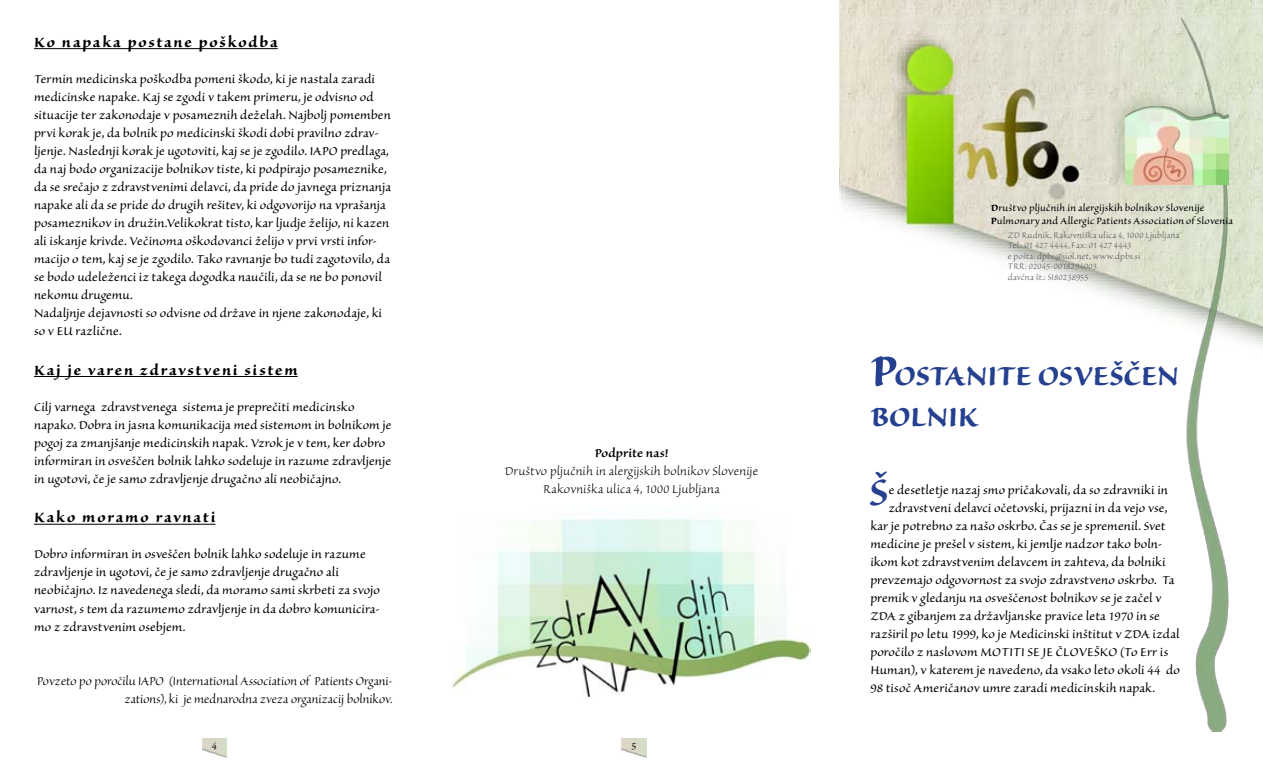
<style>
.page{position:relative;width:1263px;height:766px;background:#fff}
.page>*{position:absolute;margin:0;border:0;box-sizing:border-box;transform-origin:0 0}
.t1{font:600 48.6px "Sanvito Pro";color:#25408f}
.t2{font:700 34.5px/41.4px "Sanvito Pro";letter-spacing:-.005em;color:#25408f}
.t3{font:700 18px "Sanvito Pro";letter-spacing:.1em;color:#000}
.t4{font:15px/18px "Sanvito Pro";letter-spacing:.005em;color:#000}
.t5{font:15px/18px "Sanvito Pro Disp";letter-spacing:.005em;color:#000;text-align:right}
.t6{font:300 15px/18px "Sanvito Pro";letter-spacing:.005em;color:#000;text-align:center}
.t7{font:600 15px "Sanvito Pro";color:#000}
.t8{font:12px/13.5px "Sanvito Pro";letter-spacing:.015em;color:#000}
.t9{font:300 10.5px/10.5px "Sanvito Pro";letter-spacing:.015em;color:#545456}
.s1{font-weight:700}
.s2{font-size:54px}
</style>
<div class="page">
<img style="left:840px;top:0;width:423px;height:345px">
<img style="left:622px;top:738px;width:24px;height:19px">
<img style="left:202px;top:738px;width:25px;height:19px">
<img style="left:1181px;top:17px;width:47px;height:714px">
<div style="left:1103px;top:87px;width:131px;height:106px;background:#234004;opacity:.17"></div>
<img style="left:1126px;top:106px;width:103px;height:78px">
<img style="left:452px;top:519px;width:359px;height:177px">
<hr style="left:34px;top:48px;width:244px;height:1px;background:#000">
<hr style="left:34px;top:376px;width:264px;height:1px;background:#000">
<hr style="left:34px;top:523px;width:182px;height:1px;background:#000">
<p class="t3" style="left:34px;top:32px;width:245px">Ko napaka postane poškodba</p>
<p class="t4" style="left:34px;top:70px;width:358px">Termin medicinska poškodba pomeni škodo, ki je nastala zaradi medicinske napake. Kaj se zgodi v takem primeru, je odvisno od situacije ter zakonodaje v posameznih deželah. Najbolj pomemben prvi korak je, da bolnik po medicinski škodi dobi pravilno zdrav&shy;ljenje. Naslednji korak je ugotoviti, kaj se je zgodilo. IAPO predlaga, da naj bodo organizacije bolnikov tiste, ki podpirajo posameznike, da se srečajo z zdravstvenimi delavci, da pride do javnega priznanja napake ali da se pride do drugih rešitev, ki odgovorijo na vprašanja posameznikov in družin.Velikokrat tisto, kar ljudje želijo, ni kazen ali iskanje krivde. Večinoma oškodovanci želijo v prvi vrsti infor&shy;macijo o tem, kaj se je zgodilo. Tako ravnanje bo tudi zagotovilo, da se bodo udeleženci iz takega dogodka naučili, da se ne bo ponovil nekomu drugemu.<br>Nadaljnje dejavnosti so odvisne od države in njene zakonodaje, ki so v EU različne.</p>
<p class="t3" style="left:34px;top:359px;width:265px">Kaj je varen zdravstveni sistem</p>
<p class="t4" style="left:34px;top:398px;width:359px">Cilj varnega zdravstvenega sistema je preprečiti medicinsko napako. Dobra in jasna komunikacija med sistemom in bolnikom je pogoj za zmanjšanje medicinskih napak. Vzrok je v tem, ker dobro informiran in osveščen bolnik lahko sodeluje in razume zdravljenje in ugotovi, če je samo zdravljenje drugačno ali neobičajno.</p>
<p class="t3" style="left:34px;top:507px;width:183px">Kako moramo ravnati</p>
<p class="t4" style="left:34px;top:545px;width:347px">Dobro informiran in osveščen bolnik lahko sodeluje in razume zdravljenje in ugotovi, če je samo zdravljenje drugačno ali neobičajno. Iz navedenega sledi, da moramo sami skrbeti za svojo varnost, s tem da razumemo zdravljenje in da dobro komunicira&shy;mo z zdravstvenim osebjem.</p>
<p class="t5" style="left:37px;top:671px;width:357px">Povzeto po poročilu IAPO (International Association of Patients Organi&shy;zations), ki je mednarodna zveza organizacij bolnikov.</p>
<p class="t7" style="left:595px;top:444px;width:75px">Podprite nas!</p>
<p class="t6" style="left:505px;top:462px;width:255px">Društvo pljučnih in alergijskih bolnikov Slovenije<br>Rakovniška ulica 4, 1000 Ljubljana</p>
<p class="t8" style="left:212px;top:739px;width:7px">4</p>
<p class="t8" style="left:631px;top:739px;width:7px">5</p>
<p class="t8" style="left:991px;top:201px;width:244px"><span class="s1">D</span>ruštvo pljučnih in alergijskih bolnikov Slovenije<br><span class="s1">P</span>ulmonary and Allergic Patients Association of Slovenia</p>
<p class="t9" style="left:1008px;top:230px;width:173px">ZD Rudnik, Rakovniška ulica 4, 1000 Ljubljana<br>Tel.: 01 427 4444, Fax: 01 427 4443<br>e pošta: dpbs@siol.net, www.dpbs.si<br>TRR: 02045-0018294003<br>davčna št.: SI80238955</p>
<h2 class="t2" style="left:870px;top:355px;width:310px"><span class="s2">P</span>OSTANITE OSVEŠČEN<br>BOLNIK</h2>
<h1 class="t1" style="left:869px;top:464px;width:21px">Š</h1>
<p class="t4" style="left:889px;top:481px;width:281px">e desetletje nazaj smo pričakovali, da so zdravniki in</p>
<p class="t4" style="left:889px;top:499px;width:280px">zdravstveni delavci očetovski, prijazni in da vejo vse,</p>
<p class="t4" style="left:870px;top:517px;width:297px">kar je potrebno za našo oskrbo. Čas se je spremenil. Svet</p>
<p class="t4" style="left:870px;top:535px;width:293px">medicine je prešel v sistem, ki jemlje nadzor tako boln-</p>
<p class="t4" style="left:870px;top:553px;width:297px">ikom kot zdravstvenim delavcem in zahteva, da bolniki</p>
<p class="t4" style="left:870px;top:571px;width:306px">prevzemajo odgovornost za svojo zdravstveno oskrbo. Ta</p>
<p class="t4" style="left:870px;top:589px;width:293px">premik v gledanju na osveščenost bolnikov se je začel v</p>
<p class="t4" style="left:870px;top:607px;width:291px">ZDA z gibanjem za državljanske pravice leta 1970 in se</p>
<p class="t4" style="left:870px;top:625px;width:311px">razširil po letu 1999, ko je Medicinski inštitut v ZDA izdal</p>
<p class="t4" style="left:870px;top:643px;width:299px">poročilo z naslovom MOTITI SE JE ČLOVEŠKO (To Err is</p>
<p class="t4" style="left:870px;top:661px;width:311px">Human), v katerem je navedeno, da vsako leto okoli 44 do</p>
<p class="t4" style="left:870px;top:679px;width:286px">98 tisoč Američanov umre zaradi medicinskih napak.</p>
</div>
